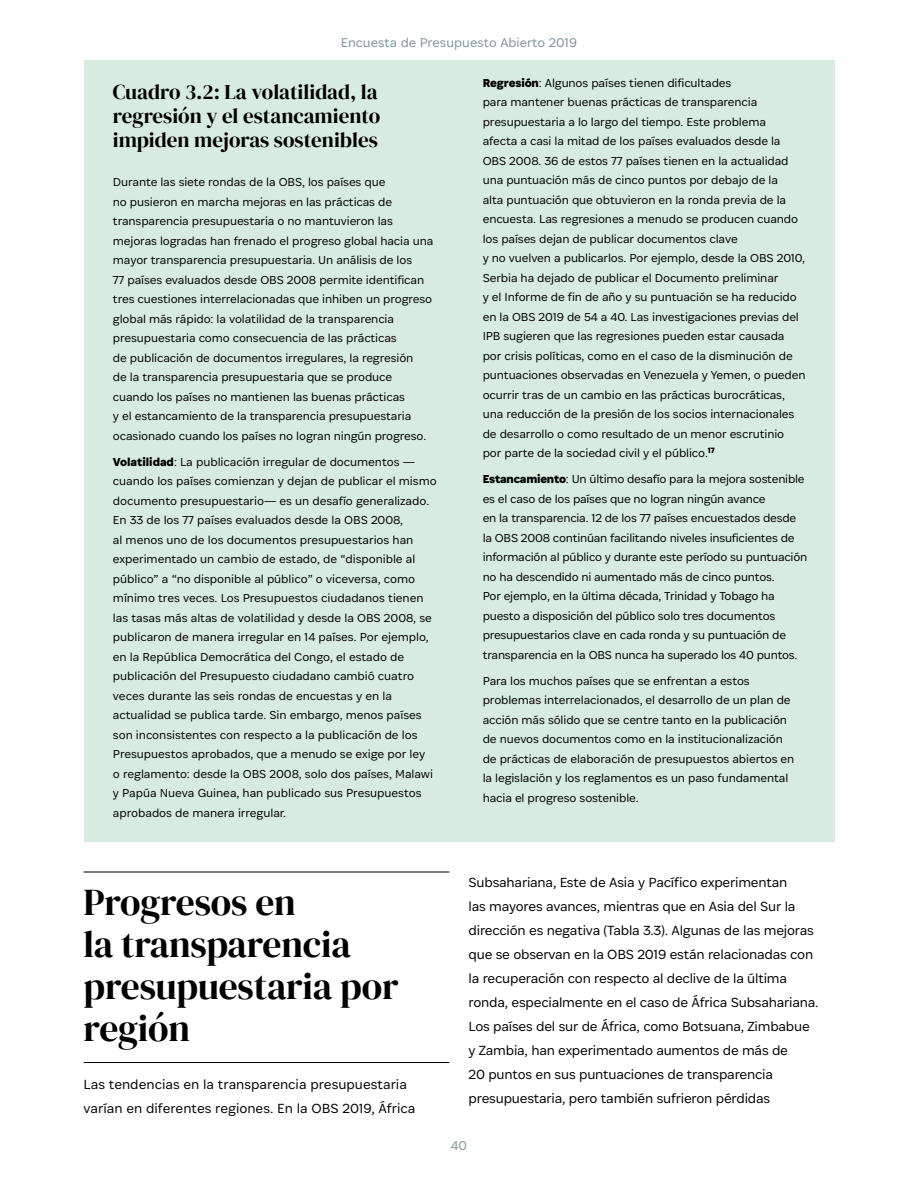
<style>
.page{position:relative;width:918px;height:1188px;background:#fff}
.page>*{position:absolute;margin:0;border:0;box-sizing:border-box;transform-origin:0 0}
.t1{font:37.5px/42px "DM Serif Display";letter-spacing:-.005em;color:#000}
.t2{font:21px/24px "DM Serif Display";color:#000}
.t3{font:300 14.1px/24px "Associate Sans";letter-spacing:-.015em;color:#000}
.t4{font:300 13.5px "Associate Sans";color:#7d939a}
.t5{font:300 12.3px/19.5px "Associate Sans";letter-spacing:-.01em;color:#000}
.s1{font-weight:700}
</style>
<div class="page">
<div style="left:84px;top:61px;width:750px;height:781px;background:#d7ebe0"></div>
<hr style="left:84px;top:872px;width:365px;height:1px;background:#000">
<hr style="left:84px;top:1062px;width:365px;height:1px;background:#000">
<p class="t4" style="left:341px;top:35px;width:238px">Encuesta de Presupuesto Abierto 2019</p>
<h2 class="t2" style="left:113px;top:81px;width:269px">Cuadro 3.2: La volatilidad, la regresión y el estancamiento impiden mejoras sostenibles</h2>
<p class="t5" style="left:113px;top:172px;width:322px">Durante las siete rondas de la OBS, los países que<br>no pusieron en marcha mejoras en las prácticas de transparencia presupuestaria o no mantuvieron las mejoras logradas han frenado el progreso global hacia una mayor transparencia presupuestaria. Un análisis de los<br>77 países evaluados desde OBS 2008 permite identifican tres cuestiones interrelacionadas que inhiben un progreso global más rápido: la volatilidad de la transparencia presupuestaria como consecuencia de las prácticas<br>de publicación de documentos irregulares, la regresión<br>de la transparencia presupuestaria que se produce cuando los países no mantienen las buenas prácticas<br>y el estancamiento de la transparencia presupuestaria ocasionado cuando los países no logran ningún progreso.</p>
<p class="t5" style="left:113px;top:452px;width:325px"><span class="s1">Volatilidad</span>: La publicación irregular de documentos — cuando los países comienzan y dejan de publicar el mismo documento presupuestario— es un desafío generalizado.<br>En 33 de los 77 países evaluados desde la OBS 2008,<br>al menos uno de los documentos presupuestarios han experimentado un cambio de estado, de “disponible al público” a “no disponible al público” o viceversa, como mínimo tres veces. Los Presupuestos ciudadanos tienen las tasas más altas de volatilidad y desde la OBS 2008, se publicaron de manera irregular en 14 países. Por ejemplo, en la República Democrática del Congo, el estado de publicación del Presupuesto ciudadano cambió cuatro veces durante las seis rondas de encuestas y en la actualidad se publica tarde. Sin embargo, menos países son inconsistentes con respecto a la publicación de los Presupuestos aprobados, que a menudo se exige por ley<br>o reglamento: desde la OBS 2008, solo dos países, Malawi y Papúa Nueva Guinea, han publicado sus Presupuestos aprobados de manera irregular.</p>
<p class="t5" style="left:483px;top:73px;width:324px"><span class="s1">Regresión</span>: Algunos países tienen dificultades<br>para mantener buenas prácticas de transparencia presupuestaria a lo largo del tiempo. Este problema<br>afecta a casi la mitad de los países evaluados desde la OBS 2008. 36 de estos 77 países tienen en la actualidad una puntuación más de cinco puntos por debajo de la<br>alta puntuación que obtuvieron en la ronda previa de la encuesta. Las regresiones a menudo se producen cuando los países dejan de publicar documentos clave<br>y no vuelven a publicarlos. Por ejemplo, desde la OBS 2010, Serbia ha dejado de publicar el Documento preliminar<br>y el Informe de fin de año y su puntuación se ha reducido en la OBS 2019 de 54 a 40. Las investigaciones previas del IPB sugieren que las regresiones pueden estar causada por crisis políticas, como en el caso de la disminución de puntuaciones observadas en Venezuela y Yemen, o pueden ocurrir tras de un cambio en las prácticas burocráticas, una reducción de la presión de los socios internacionales de desarrollo o como resultado de un menor escrutinio por parte de la sociedad civil y el público.<sup>17</sup></p>
<p class="t5" style="left:483px;top:469px;width:326px"><span class="s1">Estancamiento</span>: Un último desafío para la mejora sostenible es el caso de los países que no logran ningún avance<br>en la transparencia. 12 de los 77 países encuestados desde la OBS 2008 continúan facilitando niveles insuficientes de información al público y durante este período su puntuación no ha descendido ni aumentado más de cinco puntos.<br>Por ejemplo, en la última década, Trinidad y Tobago ha puesto a disposición del público solo tres documentos presupuestarios clave en cada ronda y su puntuación de transparencia en la OBS nunca ha superado los 40 puntos.</p>
<p class="t5" style="left:483px;top:671px;width:313px">Para los muchos países que se enfrentan a estos problemas interrelacionados, el desarrollo de un plan de acción más sólido que se centre tanto en la publicación de nuevos documentos como en la institucionalización de prácticas de elaboración de presupuestos abiertos en la legislación y los reglamentos es un paso fundamental hacia el progreso sostenible.</p>
<h1 class="t1" style="left:84px;top:882px;width:316px">Progresos en<br>la transparencia presupuestaria por región</h1>
<p class="t3" style="left:84px;top:1072px;width:333px">Las tendencias en la transparencia presupuestaria varían en diferentes regiones. En la OBS 2019, África</p>
<p class="t3" style="left:469px;top:870px;width:352px">Subsahariana, Este de Asia y Pacífico experimentan<br>las mayores avances, mientras que en Asia del Sur la dirección es negativa (Tabla 3.3). Algunas de las mejoras que se observan en la OBS 2019 están relacionadas con la recuperación con respecto al declive de la última ronda, especialmente en el caso de África Subsahariana.<br>Los países del sur de África, como Botsuana, Zimbabue y Zambia, han experimentado aumentos de más de<br>20 puntos en sus puntuaciones de transparencia presupuestaria, pero también sufrieron pérdidas</p>
<p class="t4" style="left:451px;top:1137px;width:18px">40</p>
</div>
